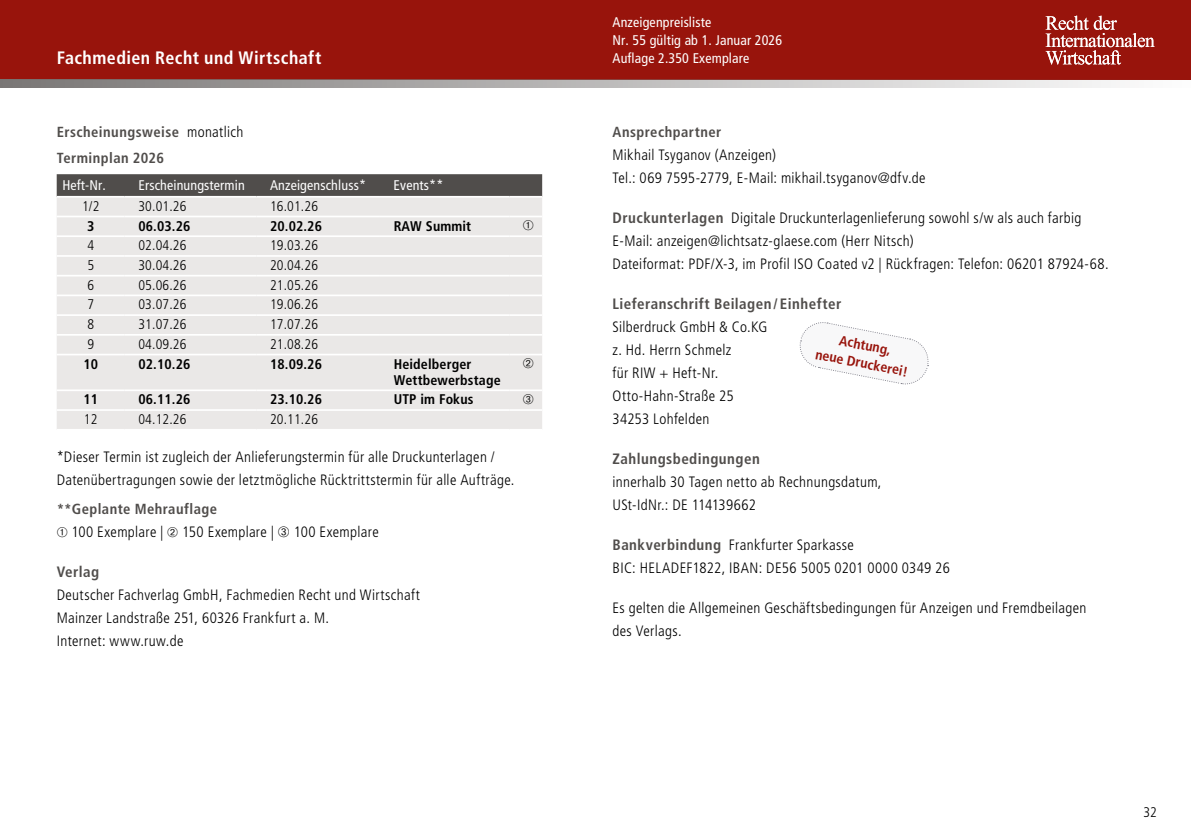
<style>
.page{position:relative;width:1191px;height:840px;background:#fff}
.page>*{position:absolute;margin:0;border:0;box-sizing:border-box;transform-origin:0 0}
.t1{font:700 condensed 18px "Frutiger LT";letter-spacing:.025em;color:#fff}
.t2{font:300 condensed 15px/23px "Frutiger LT";letter-spacing:.02em;color:#000}
.t3{font:700 condensed 15px "Frutiger LT";letter-spacing:.03em;color:#504d4b}
.t4{font:700 condensed 14.6px/25.8px "Frutiger LT";letter-spacing:.03em;color:#504d4b}
.t5{font:300 condensed 14px "Frutiger LT";letter-spacing:.01em;color:#000}
.t6{font:condensed 14px/18px "Frutiger LT";letter-spacing:.01em;color:#fff}
.t7{font:700 condensed 14px/16px "Frutiger LT";letter-spacing:.01em;color:#000}
.t8{font:700 condensed 14px/18px "Frutiger LT";color:#98140c;text-align:center}
.s1{font-weight:300;font-size:15px;color:#000}
.s2{font-weight:700;color:#504d4b}
</style>
<div class="page">
<div style="left:0;top:0;width:1191px;height:79px;background:#98140c"></div>
<svg style="left:0;top:79px;width:1191px;height:9px;background:#b5acab"></svg>
<svg style="left:57px;top:174px;width:485px;height:22px;background:#524f4d"></svg>
<div style="left:57px;top:197px;width:485px;height:231px;background:#eae8e7"></div>
<div style="left:57px;top:276px;width:485px;height:113px;background:#eae8e7"></div>
<hr style="left:57px;top:215px;width:68px;height:2px;background:#fff">
<hr style="left:125px;top:215px;width:131px;height:2px;background:#fff">
<hr style="left:256px;top:215px;width:124px;height:2px;background:#fff">
<hr style="left:380px;top:215px;width:129px;height:2px;background:#fff">
<hr style="left:509px;top:215px;width:33px;height:2px;background:#fff">
<hr style="left:57px;top:235px;width:68px;height:2px;background:#fff">
<hr style="left:125px;top:235px;width:131px;height:2px;background:#fff">
<hr style="left:256px;top:235px;width:124px;height:2px;background:#fff">
<hr style="left:380px;top:235px;width:129px;height:2px;background:#fff">
<hr style="left:509px;top:235px;width:33px;height:2px;background:#fff">
<hr style="left:57px;top:255px;width:68px;height:2px;background:#fff">
<hr style="left:125px;top:255px;width:131px;height:2px;background:#fff">
<hr style="left:256px;top:255px;width:124px;height:2px;background:#fff">
<hr style="left:380px;top:255px;width:129px;height:2px;background:#fff">
<hr style="left:509px;top:255px;width:33px;height:2px;background:#fff">
<hr style="left:57px;top:275px;width:68px;height:1px;background:#fff">
<hr style="left:125px;top:275px;width:131px;height:1px;background:#fff">
<hr style="left:256px;top:275px;width:124px;height:1px;background:#fff">
<hr style="left:380px;top:275px;width:129px;height:1px;background:#fff">
<hr style="left:509px;top:275px;width:33px;height:1px;background:#fff">
<hr style="left:57px;top:294px;width:68px;height:2px;background:#fff">
<hr style="left:125px;top:294px;width:131px;height:2px;background:#fff">
<hr style="left:256px;top:294px;width:124px;height:2px;background:#fff">
<hr style="left:380px;top:294px;width:129px;height:2px;background:#fff">
<hr style="left:509px;top:294px;width:33px;height:2px;background:#fff">
<hr style="left:57px;top:314px;width:68px;height:2px;background:#fff">
<hr style="left:125px;top:314px;width:131px;height:2px;background:#fff">
<hr style="left:256px;top:314px;width:124px;height:2px;background:#fff">
<hr style="left:380px;top:314px;width:129px;height:2px;background:#fff">
<hr style="left:509px;top:314px;width:33px;height:2px;background:#fff">
<hr style="left:57px;top:334px;width:68px;height:1px;background:#fff">
<hr style="left:125px;top:334px;width:131px;height:1px;background:#fff">
<hr style="left:256px;top:334px;width:124px;height:1px;background:#fff">
<hr style="left:380px;top:334px;width:129px;height:1px;background:#fff">
<hr style="left:509px;top:334px;width:33px;height:1px;background:#fff">
<hr style="left:57px;top:353px;width:68px;height:2px;background:#fff">
<hr style="left:125px;top:353px;width:131px;height:2px;background:#fff">
<hr style="left:256px;top:353px;width:124px;height:2px;background:#fff">
<hr style="left:380px;top:353px;width:129px;height:2px;background:#fff">
<hr style="left:509px;top:353px;width:33px;height:2px;background:#fff">
<hr style="left:57px;top:389px;width:68px;height:2px;background:#fff">
<hr style="left:125px;top:389px;width:131px;height:2px;background:#fff">
<hr style="left:256px;top:389px;width:124px;height:2px;background:#fff">
<hr style="left:380px;top:389px;width:129px;height:2px;background:#fff">
<hr style="left:509px;top:389px;width:33px;height:2px;background:#fff">
<hr style="left:57px;top:409px;width:68px;height:1px;background:#fff">
<hr style="left:125px;top:409px;width:131px;height:1px;background:#fff">
<hr style="left:256px;top:409px;width:124px;height:1px;background:#fff">
<hr style="left:380px;top:409px;width:129px;height:1px;background:#fff">
<hr style="left:509px;top:409px;width:33px;height:1px;background:#fff">
<svg style="left:1045px;top:16px;width:109px;height:49px"></svg>
<svg style="left:799px;top:322px;width:130px;height:63px"></svg>
<svg style="left:523px;top:220px;width:10px;height:10px"></svg>
<svg style="left:523px;top:358px;width:10px;height:10px"></svg>
<svg style="left:523px;top:393px;width:10px;height:10px"></svg>
<p class="t1" style="left:57px;top:47px;width:266px">Fachmedien Recht und Wirtschaft</p>
<p class="t4" style="left:57px;top:119px;width:188px">Erscheinungsweise <span class="s1">monatlich<br></span>Terminplan 2026</p>
<p class="t6" style="left:62px;top:176px;width:45px">Heft-Nr.</p>
<p class="t6" style="left:138px;top:176px;width:108px">Erscheinungstermin</p>
<p class="t6" style="left:270px;top:176px;width:97px">Anzeigenschluss*</p>
<p class="t6" style="left:394px;top:176px;width:51px">Events**</p>
<p class="t5" style="left:82px;top:198px;width:19px">1/2</p>
<p class="t5" style="left:138px;top:198px;width:50px">30.01.26</p>
<p class="t5" style="left:270px;top:198px;width:50px">16.01.26</p>
<p class="t7" style="left:87px;top:217px;width:9px">3</p>
<p class="t7" style="left:138px;top:217px;width:53px">06.03.26</p>
<p class="t7" style="left:270px;top:217px;width:53px">20.02.26</p>
<p class="t7" style="left:394px;top:217px;width:79px">RAW Summit</p>
<p class="t5" style="left:87px;top:237px;width:8px">4</p>
<p class="t5" style="left:138px;top:237px;width:50px">02.04.26</p>
<p class="t5" style="left:270px;top:237px;width:50px">19.03.26</p>
<p class="t5" style="left:87px;top:257px;width:8px">5</p>
<p class="t5" style="left:138px;top:257px;width:50px">30.04.26</p>
<p class="t5" style="left:270px;top:257px;width:50px">20.04.26</p>
<p class="t5" style="left:87px;top:277px;width:8px">6</p>
<p class="t5" style="left:138px;top:277px;width:50px">05.06.26</p>
<p class="t5" style="left:270px;top:277px;width:50px">21.05.26</p>
<p class="t5" style="left:87px;top:296px;width:8px">7</p>
<p class="t5" style="left:138px;top:296px;width:50px">03.07.26</p>
<p class="t5" style="left:270px;top:296px;width:50px">19.06.26</p>
<p class="t5" style="left:87px;top:316px;width:8px">8</p>
<p class="t5" style="left:138px;top:316px;width:50px">31.07.26</p>
<p class="t5" style="left:270px;top:316px;width:50px">17.07.26</p>
<p class="t5" style="left:87px;top:336px;width:8px">9</p>
<p class="t5" style="left:138px;top:336px;width:50px">04.09.26</p>
<p class="t5" style="left:270px;top:336px;width:50px">21.08.26</p>
<p class="t7" style="left:83px;top:355px;width:16px">10</p>
<p class="t7" style="left:138px;top:355px;width:53px">02.10.26</p>
<p class="t7" style="left:270px;top:355px;width:53px">18.09.26</p>
<p class="t7" style="left:394px;top:355px;width:108px">Heidelberger<br>Wettbewerbstage</p>
<p class="t7" style="left:83px;top:391px;width:16px">11</p>
<p class="t7" style="left:138px;top:391px;width:53px">06.11.26</p>
<p class="t7" style="left:270px;top:391px;width:53px">23.10.26</p>
<p class="t7" style="left:394px;top:391px;width:81px">UTP im Fokus</p>
<p class="t5" style="left:84px;top:411px;width:15px">12</p>
<p class="t5" style="left:138px;top:411px;width:50px">04.12.26</p>
<p class="t5" style="left:270px;top:411px;width:50px">20.11.26</p>
<p class="t2" style="left:57px;top:445px;width:459px">*Dieser Termin ist zugleich der Anlieferungstermin für alle Druckunterlagen /<br>Datenübertragungen sowie der letztmögliche Rücktrittstermin für alle Aufträge.</p>
<p class="t4" style="left:57px;top:495px;width:162px">**Geplante Mehrauflage</p>
<p class="t2" style="left:57px;top:520px;width:323px">➀ 100 Exemplare | ➁ 150 Exemplare | ➂ 100 Exemplare</p>
<p class="t3" style="left:57px;top:562px;width:44px">Verlag</p>
<p class="t2" style="left:57px;top:583px;width:365px">Deutscher Fachverlag GmbH, Fachmedien Recht und Wirtschaft<br>Mainzer Landstraße 251, 60326 Frankfurt a. M.<br>Internet: www.ruw.de</p>
<p class="t6" style="left:612px;top:13px;width:171px">Anzeigenpreisliste<br>Nr. 55 gültig ab 1. Januar 2026<br>Auflage 2.350 Exemplare</p>
<p class="t4" style="left:612px;top:118px;width:110px">Ansprechpartner</p>
<p class="t2" style="left:612px;top:143px;width:314px">Mikhail Tsyganov (Anzeigen)<br>Tel.: 069 7595-2779, E-Mail: mikhail.tsyganov@dfv.de</p>
<p class="t2" style="left:612px;top:206px;width:498px"><span class="s2">Druckunterlagen</span> Digitale Druckunterlagenlieferung sowohl s/w als auch farbig<br>E-Mail: anzeigen@lichtsatz-glaese.com (Herr Nitsch)<br>Dateiformat: PDF/X-3, im Profil ISO Coated v2 | Rückfragen: Telefon: 06201 87924-68.</p>
<p class="t3" style="left:612px;top:294px;width:230px">Lieferanschrift Beilagen / Einhefter</p>
<p class="t2" style="left:612px;top:315px;width:156px">Silberdruck GmbH &amp; Co.KG z. Hd. Herrn Schmelz<br>für RIW + Heft-Nr.<br>Otto-Hahn-Straße 25<br>34253 Lohfelden</p>
<p class="t3" style="left:612px;top:449px;width:149px">Zahlungsbedingungen</p>
<p class="t2" style="left:612px;top:470px;width:270px">innerhalb 30 Tagen netto ab Rechnungsdatum,<br>USt-IdNr.: DE 114139662</p>
<p class="t2" style="left:612px;top:533px;width:339px"><span class="s2">Bankverbindung</span> Frankfurter Sparkasse<br>BIC: HELADEF1822, IBAN: DE56 5005 0201 0000 0349 26</p>
<p class="t2" style="left:612px;top:596px;width:475px">Es gelten die Allgemeinen Geschäftsbedingungen für Anzeigen und Fremdbeilagen des Verlags.</p>
<p class="t8" style="left:820px;top:327px;width:95px;rotate:11deg">Achtung,<br>neue Druckerei!</p>
<p class="t5" style="left:1143px;top:803px;width:15px">32</p>
</div>
